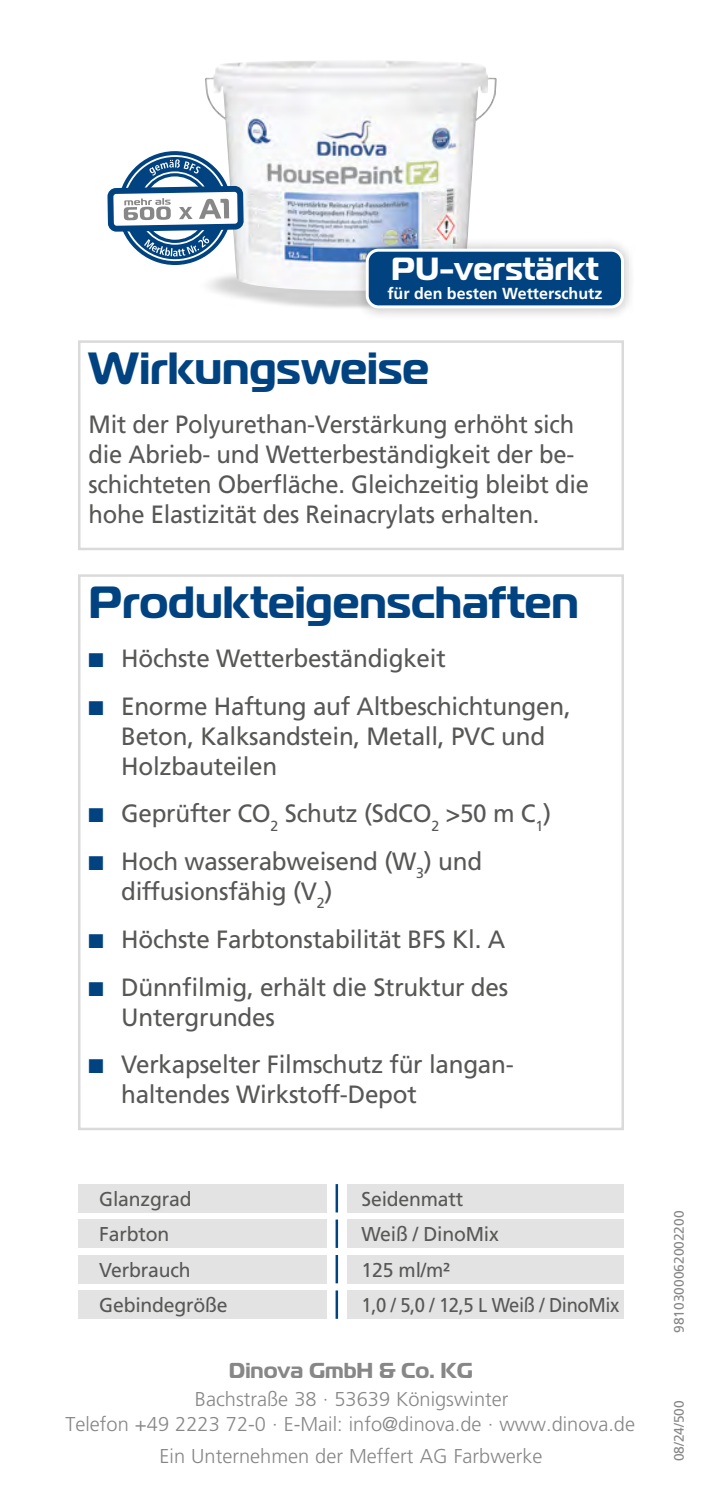
<style>
.page{position:relative;width:702px;height:1489px;background:#fff}
.page>*{position:absolute;margin:0;border:0;box-sizing:border-box;transform-origin:0 0}
.t1{font:700 45px "Magistral";color:#004380}
.t2{font:700 32px "Magistral";color:#fff}
.t3{font:25px/30px "Frutiger LT Pro";letter-spacing:-.01em;color:#575756}
.t4{font:25px/30px "Frutiger LT Pro";letter-spacing:-.01em;color:#575756;scale:.95 1}
.t5{font:700 21.5px "Magistral";color:#878787}
.t6{font:300 20px/25px "Frutiger LT Pro";color:#878787;text-align:center}
.t7{font:20px "Frutiger LT Pro";letter-spacing:-.01em;color:#575756}
.t8{font:20px "Frutiger LT Pro";letter-spacing:-.01em;color:#575756;scale:.92 1}
.t9{font:700 16px "Frutiger LT Pro";color:#fff}
.t10{font:13.75px "Frutiger LT Pro";color:#878787}
.s1{color:#004380}
</style>
<div class="page">
<img style="left:182px;top:256px;width:170px;height:52px">
<img style="left:205px;top:60px;width:291px;height:232px">
<div style="left:347px;top:1183px;width:277px;height:29px;background:#e3e3e3"></div>
<div style="left:78px;top:1183px;width:248px;height:29px;background:#e3e3e3"></div>
<hr style="left:335px;top:1183px;width:3px;height:29px;background:#004380">
<div style="left:347px;top:1219px;width:277px;height:28px;background:#e3e3e3"></div>
<div style="left:78px;top:1219px;width:248px;height:28px;background:#e3e3e3"></div>
<div style="left:347px;top:1254px;width:277px;height:29px;background:#e3e3e3"></div>
<div style="left:78px;top:1254px;width:248px;height:29px;background:#e3e3e3"></div>
<hr style="left:335px;top:1219px;width:3px;height:28px;background:#004380">
<hr style="left:335px;top:1254px;width:3px;height:29px;background:#004380">
<div style="left:78px;top:574px;width:546px;height:556px;border:2px solid #dadada"></div>
<div style="left:352px;top:235px;width:285px;height:86px;background:#000;opacity:.2"></div>
<div style="left:367px;top:250px;width:255px;height:57px;background:#004380;border-radius:11px"></div>
<div style="left:366px;top:249px;width:258px;height:59px;border:3px solid #fff;border-radius:11px"></div>
<div style="left:78px;top:340px;width:546px;height:210px;border:2px solid #dadada"></div>
<div style="left:347px;top:1290px;width:277px;height:28px;background:#e3e3e3"></div>
<div style="left:78px;top:1290px;width:248px;height:28px;background:#e3e3e3"></div>
<hr style="left:335px;top:1290px;width:3px;height:28px;background:#004380">
<svg style="left:107px;top:144px;width:139px;height:112px"></svg>
<p class="t2" style="left:391px;top:248px;width:209px">PU-verstärkt</p>
<p class="t9" style="left:387px;top:284px;width:216px">für den besten Wetterschutz</p>
<h1 class="t1" style="left:89px;top:339px;width:342px">Wirkungsweise</h1>
<p class="t4" style="left:89px;top:409px;width:528px">Mit der Polyurethan-Verstärkung erhöht sich die Abrieb- und Wetterbeständigkeit der be&shy;schichteten Oberfläche. Gleichzeitig bleibt die hohe Elastizität des Reinacrylats erhalten.</p>
<h1 class="t1" style="left:89px;top:573px;width:492px">Produkteigenschaften</h1>
<p class="t3" style="left:89px;top:643px;width:358px"><span class="s1">■</span> Höchste Wetterbeständigkeit</p>
<p class="t3" style="left:121px;top:691px;width:451px;text-indent:-32px"><span class="s1">■</span> Enorme Haftung auf Altbeschichtungen,<br>Beton, Kalksandstein, Metall, PVC und<br>Holzbauteilen</p>
<p class="t3" style="left:89px;top:798px;width:464px"><span class="s1">■</span> Geprüfter CO<sub>2</sub> Schutz (SdCO<sub>2</sub> &gt;50 m C<sub>1</sub>)</p>
<p class="t3" style="left:121px;top:846px;width:362px;text-indent:-32px"><span class="s1">■</span> Hoch wasserabweisend (W<sub>3</sub>) und diffusionsfähig (V<sub>2</sub>)</p>
<p class="t3" style="left:89px;top:924px;width:418px"><span class="s1">■</span> Höchste Farbtonstabilität BFS Kl. A</p>
<p class="t3" style="left:121px;top:971px;width:388px;text-indent:-32px"><span class="s1">■</span> Dünnfilmig, erhält die Struktur des<br>Untergrundes</p>
<p class="t3" style="left:121px;top:1049px;width:394px;text-indent:-32px"><span class="s1">■</span> Verkapselter Filmschutz für langan&shy;haltendes Wirkstoff-Depot</p>
<p class="t7" style="left:99px;top:1186px;width:94px">Glanzgrad</p>
<p class="t7" style="left:361px;top:1186px;width:103px">Seidenmatt</p>
<p class="t7" style="left:99px;top:1222px;width:71px">Farbton</p>
<p class="t7" style="left:361px;top:1222px;width:139px">Weiß / DinoMix</p>
<p class="t7" style="left:99px;top:1257px;width:93px">Verbrauch</p>
<p class="t7" style="left:361px;top:1257px;width:90px">125 ml/m²</p>
<p class="t7" style="left:99px;top:1293px;width:130px">Gebindegröße</p>
<p class="t8" style="left:361px;top:1293px;width:282px">1,0 / 5,0 / 12,5 L Weiß / DinoMix</p>
<p class="t5" style="left:229px;top:1355px;width:245px">Dinova GmbH &amp; Co. KG</p>
<p class="t6" style="left:65px;top:1386px;width:571px">Bachstraße 38 · 53639 Königswinter<br>Telefon +49 2223 72-0 · E-Mail: info@dinova.de · www.dinova.de</p>
<p class="t6" style="left:159px;top:1443px;width:384px">Ein Unternehmen der Meffert AG Farbwerke</p>
<p class="t10" style="left:671px;top:1332px;width:124px;rotate:-90deg">9810300062002200</p>
<p class="t10" style="left:671px;top:1461px;width:63px;rotate:-90deg">08/24/500</p>
</div>
